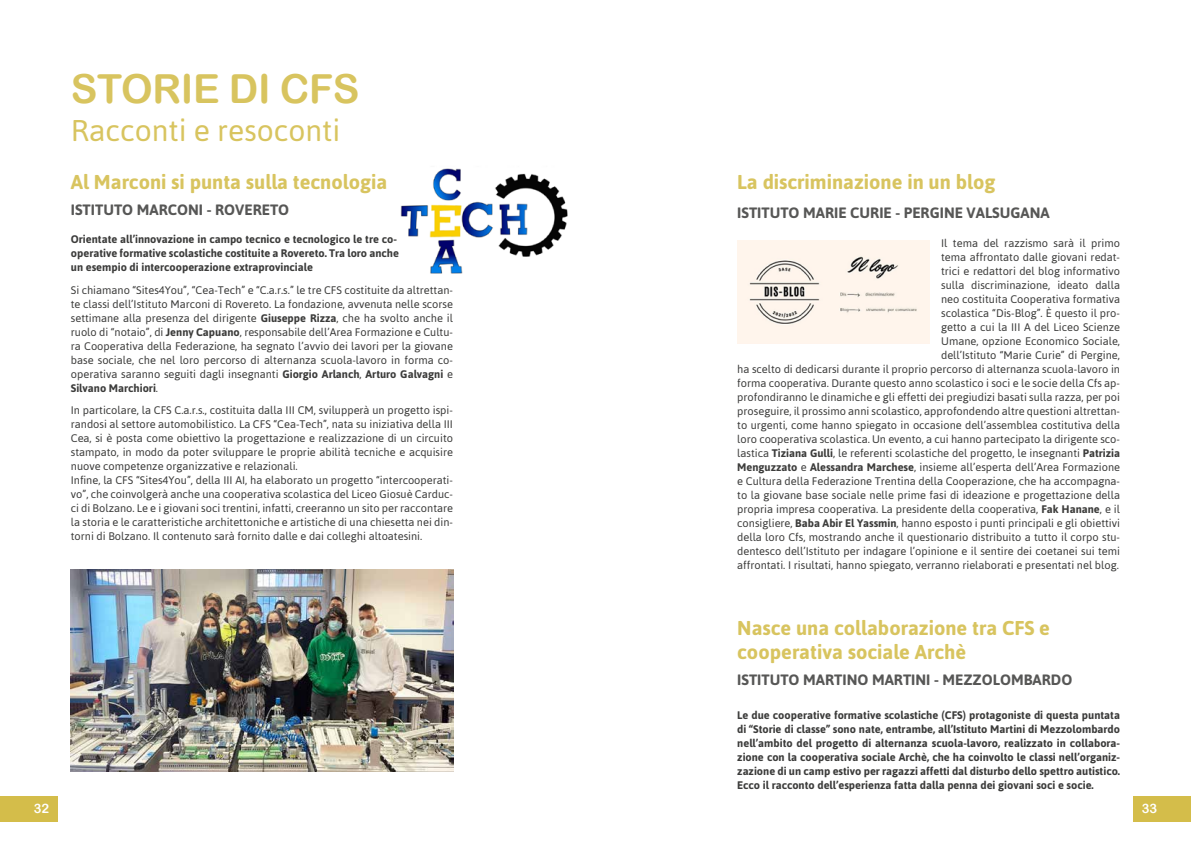
<style>
.page{position:relative;width:1191px;height:842px;background:#fff}
.page>*{position:absolute;margin:0;border:0;box-sizing:border-box;transform-origin:0 0}
.t1{font:40px "Arial Rounded MT Bold";letter-spacing:-.01em;color:#d8c45f}
.t2{font:30px "Asap";color:#d8c45f}
.t3{font:700 20px/24px "Asap";color:#d8c45f}
.t4{font:700 15px "Asap";color:#575756}
.t5{font:13px "Arial Rounded MT Bold";color:#fff}
.t6{font:11px/14px "Asap";color:#3c3c3b;text-align:justify}
.t7{font:700 11px/14px "Asap";color:#3c3c3b}
.s1{font-weight:700}
</style>
<div class="page">
<div style="left:0;top:796px;width:58px;height:26px;background:#d4bd4a"></div>
<div style="left:1132px;top:796px;width:59px;height:26px;background:#d4bd4a"></div>
<img style="left:400px;top:168px;width:168px;height:106px">
<img style="left:737px;top:240px;width:192px;height:103px">
<img style="left:71px;top:570px;width:383px;height:201px">
<h1 class="t1" style="left:71px;top:65px;width:290px">STORIE DI CFS</h1>
<h2 class="t2" style="left:71px;top:113px;width:271px">Racconti e resoconti</h2>
<h3 class="t3" style="left:71px;top:170px;width:318px">Al Marconi si punta sulla tecnologia</h3>
<h3 class="t4" style="left:71px;top:201px;width:220px">ISTITUTO MARCONI - ROVERETO</h3>
<p class="t7" style="left:71px;top:232px;width:329px">Orientate all’innovazione in campo tecnico e tecnologico le tre co&shy;operative formative scolastiche costituite a Rovereto. Tra loro anche un esempio di intercooperazione extraprovinciale</p>
<p class="t6" style="left:71px;top:283px;width:384px">Si chiamano “Sites4You”, “Cea-Tech” e “C.a.r.s.” le tre CFS costituite da altrettan&shy;te classi dell’Istituto Marconi di Rovereto. La fondazione, avvenuta nelle scorse settimane alla presenza del dirigente <span class="s1">Giuseppe Rizza</span>, che ha svolto anche il ruolo di “notaio”, di <span class="s1">Jenny Capuano</span>, responsabile dell’Area Formazione e Cultu&shy;ra Cooperativa della Federazione, ha segnato l’avvio dei lavori per la giovane base sociale, che nel loro percorso di alternanza scuola-lavoro in forma co&shy;operativa saranno seguiti dagli insegnanti <span class="s1">Giorgio Arlanch</span>, <span class="s1">Arturo Galvagni</span> e <span class="s1">Silvano Marchiori</span>.</p>
<p class="t6" style="left:71px;top:403px;width:384px;text-align:left">In particolare, la CFS C.a.r.s., costituita dalla III CM, svilupperà un progetto ispi&shy;randosi al settore automobilistico. La CFS “Cea-Tech”, nata su iniziativa della III Cea, si è posta come obiettivo la progettazione e realizzazione di un circuito stampato, in modo da poter sviluppare le proprie abilità tecniche e acquisire nuove competenze organizzative e relazionali.<br>Infine, la CFS “Sites4You”, della III AI, ha elaborato un progetto “intercooperati&shy;vo”, che coinvolgerà anche una cooperativa scolastica del Liceo Giosuè Carduc&shy;ci di Bolzano. Le e i giovani soci trentini, infatti, creeranno un sito per raccontare la storia e le caratteristiche architettoniche e artistiche di una chiesetta nei din&shy;torni di Bolzano. Il contenuto sarà fornito dalle e dai colleghi altoatesini.</p>
<h3 class="t3" style="left:737px;top:170px;width:259px">La discriminazione in un blog</h3>
<h3 class="t4" style="left:737px;top:204px;width:314px">ISTITUTO MARIE CURIE - PERGINE VALSUGANA</h3>
<p class="t6" style="left:737px;top:236px;width:384px;text-align:right">Il tema del razzismo sarà il primo<br>tema affrontato dalle giovani redat-<br>trici e redattori del blog informativo<br>sulla discriminazione, ideato dalla<br>neo costituita Cooperativa formativa<br>scolastica “Dis-Blog”. È questo il pro-<br>getto a cui la III A del Liceo Scienze<br>Umane, opzione Economico Sociale,<br>dell’Istituto “Marie Curie” di Pergine,<br>ha scelto di dedicarsi durante il proprio percorso di alternanza scuola-lavoro in forma cooperativa. Durante questo anno scolastico i soci e le socie della Cfs ap&shy;profondiranno le dinamiche e gli effetti dei pregiudizi basati sulla razza, per poi proseguire, il prossimo anni scolastico, approfondendo altre questioni altrettan&shy;to urgenti, come hanno spiegato in occasione dell’assemblea costitutiva della loro cooperativa scolastica. Un evento, a cui hanno partecipato la dirigente sco&shy;lastica <span class="s1">Tiziana Gulli</span>, le referenti scolastiche del progetto, le insegnanti <span class="s1">Patrizia Menguzzato</span> e <span class="s1">Alessandra Marchese</span>, insieme all’esperta dell’Area Formazione e Cultura della Federazione Trentina della Cooperazione, che ha accompagna&shy;to la giovane base sociale nelle prime fasi di ideazione e progettazione della propria impresa cooperativa. La presidente della cooperativa, <span class="s1">Fak Hanane</span>, e il consigliere, <span class="s1">Baba Abir El Yassmin</span>, hanno esposto i punti principali e gli obiettivi della loro Cfs, mostrando anche il questionario distribuito a tutto il corpo stu&shy;dentesco dell’Istituto per indagare l’opinione e il sentire dei coetanei sui temi affrontati. I risultati, hanno spiegato, verranno rielaborati e presentati nel blog.</p>
<h3 class="t3" style="left:737px;top:616px;width:314px">Nasce una collaborazione tra CFS e cooperativa sociale Archè</h3>
<h3 class="t4" style="left:737px;top:671px;width:336px">ISTITUTO MARTINO MARTINI - MEZZOLOMBARDO</h3>
<p class="t7" style="left:737px;top:708px;width:384px;text-align:justify">Le due cooperative formative scolastiche (CFS) protagoniste di questa puntata di “Storie di classe” sono nate, entrambe, all’Istituto Martini di Mezzolombardo nell’ambito del progetto di alternanza scuola-lavoro, realizzato in collabora&shy;zione con la cooperativa sociale Archè, che ha coinvolto le classi nell’organiz&shy;zazione di un camp estivo per ragazzi affetti dal disturbo dello spettro autistico.<br>Ecco il racconto dell’esperienza fatta dalla penna dei giovani soci e socie.</p>
<p class="t5" style="left:34px;top:801px;width:17px">32</p>
<p class="t5" style="left:1141px;top:801px;width:17px">33</p>
</div>
